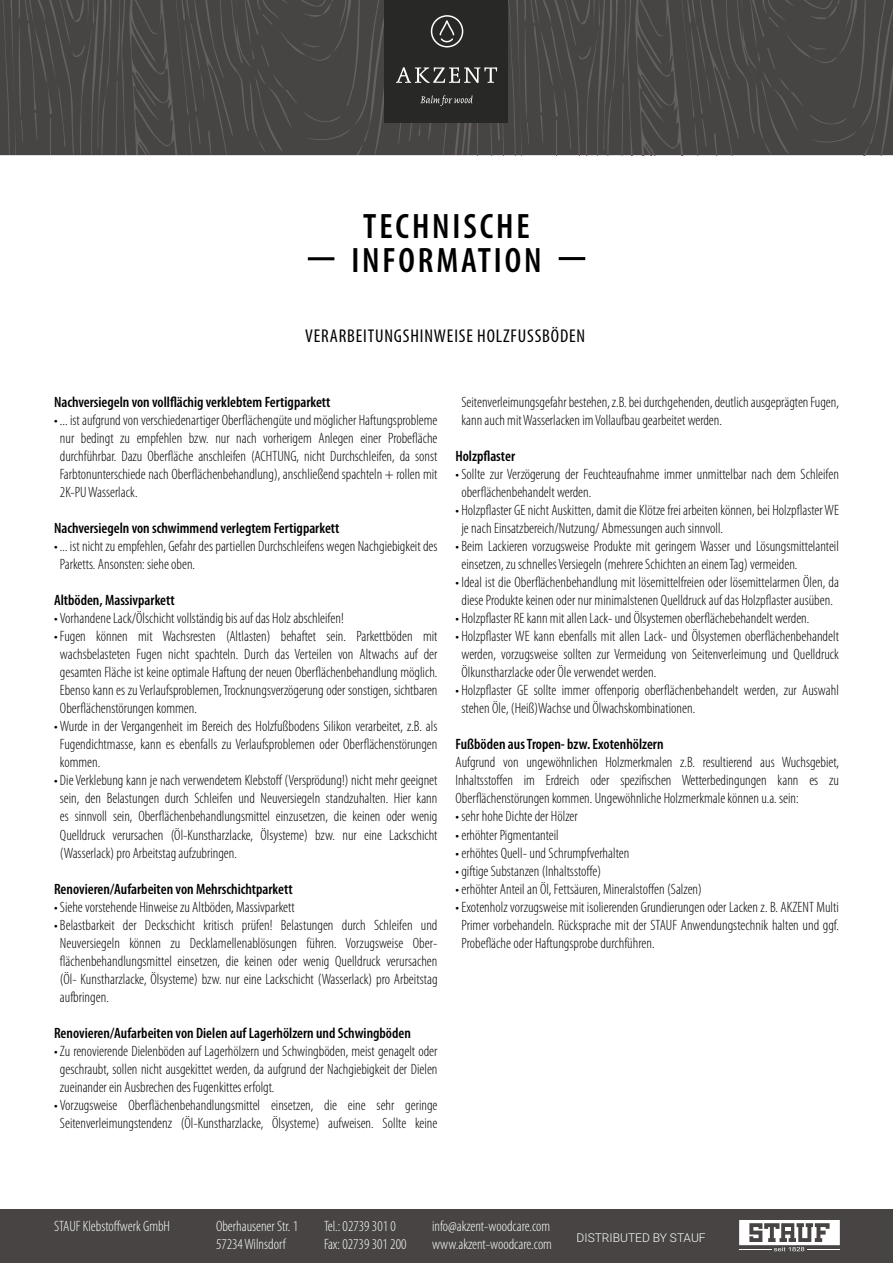
<style>
.page{position:relative;width:893px;height:1263px;background:#fff}
.page>*{position:absolute;margin:0;border:0;box-sizing:border-box;transform-origin:0 0}
.t1{font:600 condensed 35.4px/34.2px "Myriad Pro";letter-spacing:.08em;color:#000;text-align:center}
.t2{font:condensed 18.6px "Myriad Pro";letter-spacing:.045em;color:#000}
.t3{font:300 condensed 15px/18px "Myriad Pro";color:#000;text-align:justify}
.t4{font:600 condensed 15px "Myriad Pro";color:#000}
.t5{font:300 condensed 15px "Myriad Pro";color:#fff}
.t6{font:300 12px "Heebo";color:#fff}
</style>
<div class="page">
<hr style="left:559px;top:257px;width:26px;height:3px;background:#000">
<hr style="left:308px;top:257px;width:26px;height:3px;background:#000">
<svg style="left:0;top:0;width:893px;height:155px;background:#474543"></svg>
<div style="left:0;top:1209px;width:893px;height:54px;background:#474443"></div>
<svg style="left:739px;top:1220px;width:101px;height:31px"></svg>
<h1 class="t1" style="left:351px;top:210px;width:192px">TECHNISCHE<br>INFORMATION</h1>
<p class="t2" style="left:305px;top:325px;width:281px">VERARBEITUNGSHINWEISE HOLZFUSSBÖDEN</p>
<p class="t4" style="left:54px;top:394px;width:278px">Nachversiegeln von vollflächig verklebtem Fertigparkett</p>
<p class="t3" style="left:60px;top:412px;width:379px;text-indent:-6px">• ... ist aufgrund von verschiedenartiger Oberflächengüte und möglicher Haftungsprobleme nur bedingt zu empfehlen bzw. nur nach vorherigem Anlegen einer Probefläche durchführbar. Dazu Oberfläche anschleifen (ACHTUNG, nicht Durchschleifen, da sonst Farbtonunterschiede nach Oberflächenbehandlung), anschließend spachteln + rollen mit 2K-PU Wasserlack.</p>
<p class="t4" style="left:54px;top:520px;width:287px">Nachversiegeln von schwimmend verlegtem Fertigparkett</p>
<p class="t3" style="left:60px;top:538px;width:379px;text-indent:-6px">• ... ist nicht zu empfehlen, Gefahr des partiellen Durchschleifens wegen Nachgiebigkeit des<br>Parketts. Ansonsten: siehe oben.</p>
<p class="t4" style="left:54px;top:592px;width:122px">Altböden, Massivparkett</p>
<p class="t3" style="left:54px;top:610px;width:291px">• Vorhandene Lack/Ölschicht vollständig bis auf das Holz abschleifen!</p>
<p class="t3" style="left:60px;top:628px;width:379px;text-indent:-6px">• Fugen können mit Wachsresten (Altlasten) behaftet sein. Parkettböden mit wachsbelasteten Fugen nicht spachteln. Durch das Verteilen von Altwachs auf der gesamten Fläche ist keine optimale Haftung der neuen Oberflächenbehandlung möglich.<br>Ebenso kann es zu Verlaufsproblemen, Trocknungsverzögerung oder sonstigen, sichtbaren Oberflächenstörungen kommen.</p>
<p class="t3" style="left:60px;top:718px;width:379px;text-indent:-6px">• Wurde in der Vergangenheit im Bereich des Holzfußbodens Silikon verarbeitet, z.B. als Fugendichtmasse, kann es ebenfalls zu Verlaufsproblemen oder Oberflächenstörungen kommen.</p>
<p class="t3" style="left:60px;top:772px;width:379px;text-indent:-6px">• Die Verklebung kann je nach verwendetem Klebstoff (Versprödung!) nicht mehr geeignet sein, den Belastungen durch Schleifen und Neuversiegeln standzuhalten. Hier kann es sinnvoll sein, Oberflächenbehandlungsmittel einzusetzen, die keinen oder wenig Quelldruck verursachen (Öl-Kunstharzlacke, Ölsysteme) bzw. nur eine Lackschicht (Wasserlack) pro Arbeitstag aufzubringen.</p>
<p class="t4" style="left:54px;top:880px;width:240px">Renovieren/Aufarbeiten von Mehrschichtparkett</p>
<p class="t3" style="left:54px;top:898px;width:242px">• Siehe vorstehende Hinweise zu Altböden, Massivparkett</p>
<p class="t3" style="left:60px;top:916px;width:379px;text-indent:-6px">• Belastbarkeit der Deckschicht kritisch prüfen! Belastungen durch Schleifen und Neuversiegeln können zu Decklamellenablösungen führen. Vorzugsweise Ober&shy;flächenbehandlungsmittel einsetzen, die keinen oder wenig Quelldruck verursachen (Öl- Kunstharzlacke, Ölsysteme) bzw. nur eine Lackschicht (Wasserlack) pro Arbeitstag aufbringen.</p>
<p class="t4" style="left:54px;top:1024px;width:358px">Renovieren/Aufarbeiten von Dielen auf Lagerhölzern und Schwingböden</p>
<p class="t3" style="left:60px;top:1042px;width:379px;text-indent:-6px">• Zu renovierende Dielenböden auf Lagerhölzern und Schwingböden, meist genagelt oder geschraubt, sollen nicht ausgekittet werden, da aufgrund der Nachgiebigkeit der Dielen zueinander ein Ausbrechen des Fugenkittes erfolgt.</p>
<p class="t3" style="left:54px;top:1096px;width:385px;text-align:center">• Vorzugsweise Oberflächenbehandlungsmittel einsetzen, die eine sehr geringe<br>Seitenverleimungstendenz (Öl-Kunstharzlacke, Ölsysteme) aufweisen. Sollte keine</p>
<p class="t3" style="left:461px;top:394px;width:379px">Seitenverleimungsgefahr bestehen, z.B. bei durchgehenden, deutlich ausgeprägten Fugen, kann auch mit Wasserlacken im Vollaufbau gearbeitet werden.</p>
<p class="t4" style="left:455px;top:448px;width:61px">Holzpflaster</p>
<p class="t3" style="left:461px;top:466px;width:379px;text-indent:-6px">• Sollte zur Verzögerung der Feuchteaufnahme immer unmittelbar nach dem Schleifen oberflächenbehandelt werden.</p>
<p class="t3" style="left:461px;top:502px;width:379px;text-indent:-6px">• Holzpflaster GE nicht Auskitten, damit die Klötze frei arbeiten können, bei Holzpflaster WE je nach Einsatzbereich/Nutzung/ Abmessungen auch sinnvoll.</p>
<p class="t3" style="left:461px;top:538px;width:379px;text-indent:-6px">• Beim Lackieren vorzugsweise Produkte mit geringem Wasser und Lösungsmittelanteil einsetzen, zu schnelles Versiegeln (mehrere Schichten an einem Tag) vermeiden.</p>
<p class="t3" style="left:455px;top:574px;width:385px;text-align:center">• Ideal ist die Oberflächenbehandlung mit lösemittelfreien oder lösemittelarmen Ölen, da diese Produkte keinen oder nur minimalstenen Quelldruck auf das Holzpflaster ausüben.</p>
<p class="t3" style="left:455px;top:610px;width:355px">• Holzpflaster RE kann mit allen Lack- und Ölsystemen oberflächebehandelt werden.</p>
<p class="t3" style="left:461px;top:628px;width:379px;text-indent:-6px">• Holzpflaster WE kann ebenfalls mit allen Lack- und Ölsystemen oberflächenbehandelt werden, vorzugsweise sollten zur Vermeidung von Seitenverleimung und Quelldruck Ölkunstharzlacke oder Öle verwendet werden.</p>
<p class="t3" style="left:461px;top:682px;width:379px;text-indent:-6px">• Holzpflaster GE sollte immer offenporig oberflächenbehandelt werden, zur Auswahl stehen Öle, (Heiß)Wachse und Ölwachskombinationen.</p>
<p class="t4" style="left:455px;top:736px;width:210px">Fußböden aus Tropen- bzw. Exotenhölzern</p>
<p class="t3" style="left:455px;top:754px;width:385px">Aufgrund von ungewöhnlichen Holzmerkmalen z.B. resultierend aus Wuchsgebiet, Inhaltsstoffen im Erdreich oder spezifischen Wetterbedingungen kann es zu Oberflächenstörungen kommen. Ungewöhnliche Holzmerkmale können u.a. sein:</p>
<p class="t3" style="left:455px;top:808px;width:124px">• sehr hohe Dichte der Hölzer</p>
<p class="t3" style="left:455px;top:826px;width:105px">• erhöhter Pigmentanteil</p>
<p class="t3" style="left:455px;top:844px;width:176px">• erhöhtes Quell- und Schrumpfverhalten</p>
<p class="t3" style="left:455px;top:862px;width:147px">• giftige Substanzen (Inhaltsstoffe)</p>
<p class="t3" style="left:455px;top:880px;width:248px">• erhöhter Anteil an Öl, Fettsäuren, Mineralstoffen (Salzen)</p>
<p class="t3" style="left:461px;top:898px;width:379px;text-indent:-6px">• Exotenholz vorzugsweise mit isolierenden Grundierungen oder Lacken z. B. AKZENT Multi Primer vorbehandeln. Rücksprache mit der STAUF Anwendungstechnik halten und ggf.<br>Probefläche oder Haftungsprobe durchführen.</p>
<p class="t5" style="left:54px;top:1218px;width:118px">STAUF Klebstoffwerk GmbH</p>
<p class="t5" style="left:216px;top:1218px;width:84px">Oberhausener Str. 1</p>
<p class="t5" style="left:324px;top:1218px;width:73px">Tel.: 02739 301 0</p>
<p class="t5" style="left:432px;top:1218px;width:120px">info@akzent-woodcare.com</p>
<p class="t5" style="left:216px;top:1236px;width:71px">57234 Wilnsdorf</p>
<p class="t5" style="left:324px;top:1236px;width:84px">Fax: 02739 301 200</p>
<p class="t5" style="left:432px;top:1236px;width:122px">www.akzent-woodcare.com</p>
<p class="t6" style="left:577px;top:1229px;width:131px">DISTRIBUTED BY STAUF</p>
</div>
